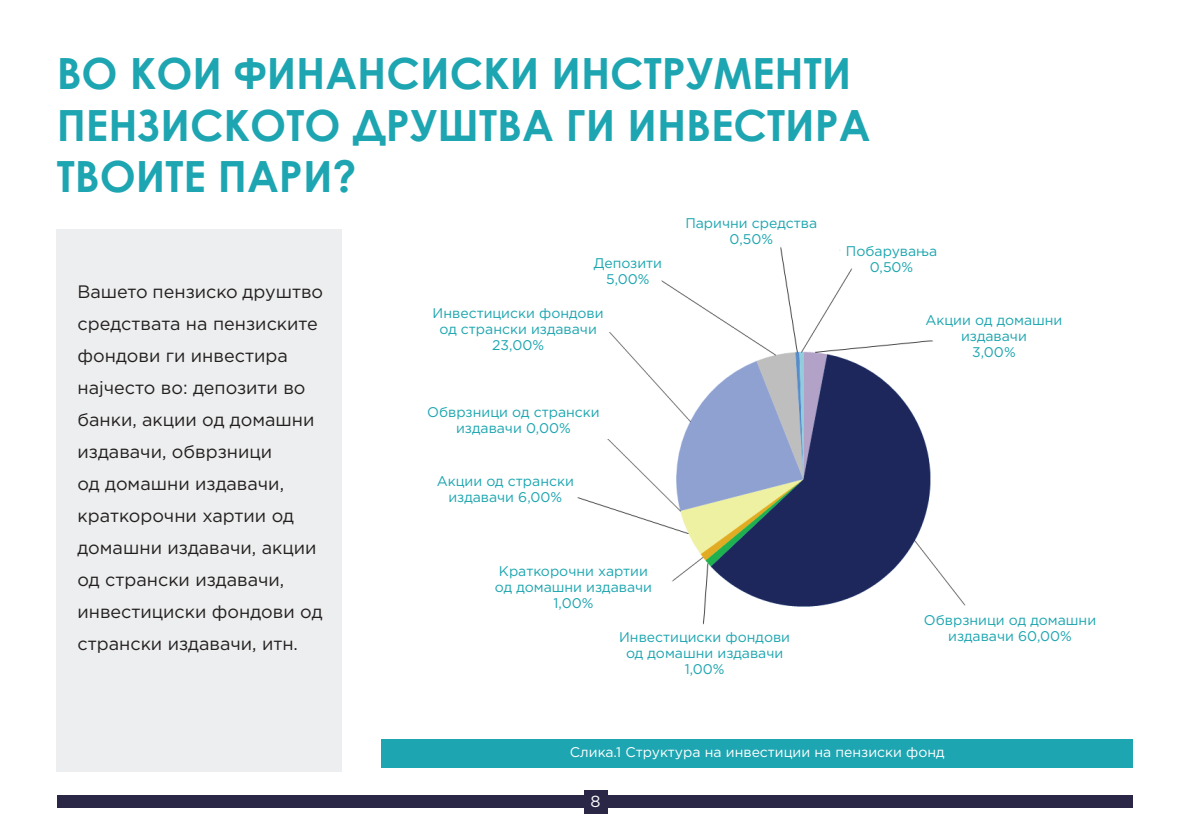
<style>
.page{position:relative;width:1191px;height:840px;background:#fff}
.page>*{position:absolute;margin:0;border:0;box-sizing:border-box;transform-origin:0 0}
.t1{font:700 43px/51.6px "Century Gothic";color:#1da5b1}
.t2{font:18px/32px "Gotham Pro";color:#231f20}
.t3{font:16px "Gotham Pro";color:#fff}
.t4{font:14px/16px "Gotham Pro";color:#1ca5af;text-align:center}
.t5{font:14px "Gotham Pro";color:#fff}
</style>
<div class="page">
<div style="left:58px;top:795px;width:1075px;height:12px;background:#2a2746"></div>
<div style="left:584px;top:789px;width:23px;height:23px;background:#2a2746"></div>
<div style="left:57px;top:230px;width:285px;height:541px;background:#edeeef"></div>
<div style="left:381px;top:739px;width:752px;height:28px;background:#1da5b1"></div>
<img style="left:577px;top:246px;width:389px;height:379px">
<h1 class="t1" style="left:57px;top:46px;width:815px">ВО КОИ ФИНАНСИСКИ ИНСТРУМЕНТИ<br>ПЕНЗИСКОТО ДРУШТВА ГИ ИНВЕСТИРА<br>ТВОИТЕ ПАРИ?</h1>
<p class="t2" style="left:77px;top:275px;width:247px">Вашето пензиско друштво средствата на пензиските фондови ги инвестира најчесто во: депозити во банки, акции од домашни издавачи, обврзници<br>од домашни издавачи, краткорочни хартии од домашни издавачи, акции од странски издавачи, инвестициски фондови од странски издавачи, итн.</p>
<p class="t4" style="left:594px;top:255px;width:70px">Депозити<br>5,00%</p>
<p class="t4" style="left:432px;top:304px;width:172px">Инвестициски фондови од странски издавачи<br>23,00%</p>
<p class="t4" style="left:427px;top:404px;width:174px">Обврзници од странски издавачи 0,00%</p>
<p class="t4" style="left:437px;top:472px;width:139px">Акции од странски издавачи 6,00%</p>
<p class="t4" style="left:685px;top:214px;width:133px">Парични средства<br>0,50%</p>
<p class="t4" style="left:495px;top:563px;width:159px">Краткорочни хартии од домашни издавачи<br>1,00%</p>
<p class="t4" style="left:619px;top:628px;width:172px">Инвестициски фондови од домашни издавачи<br>1,00%</p>
<p class="t4" style="left:846px;top:242px;width:93px">Побарувања<br>0,50%</p>
<p class="t4" style="left:925px;top:312px;width:138px">Aкции од домашни издавачи<br>3,00%</p>
<p class="t4" style="left:924px;top:611px;width:174px">Обврзници од домашни издавачи 60,00%</p>
<p class="t5" style="left:570px;top:743px;width:376px">Слика.1 Структура на инвестиции на пензиски фонд</p>
<p class="t3" style="left:590px;top:792px;width:12px">8</p>
</div>
